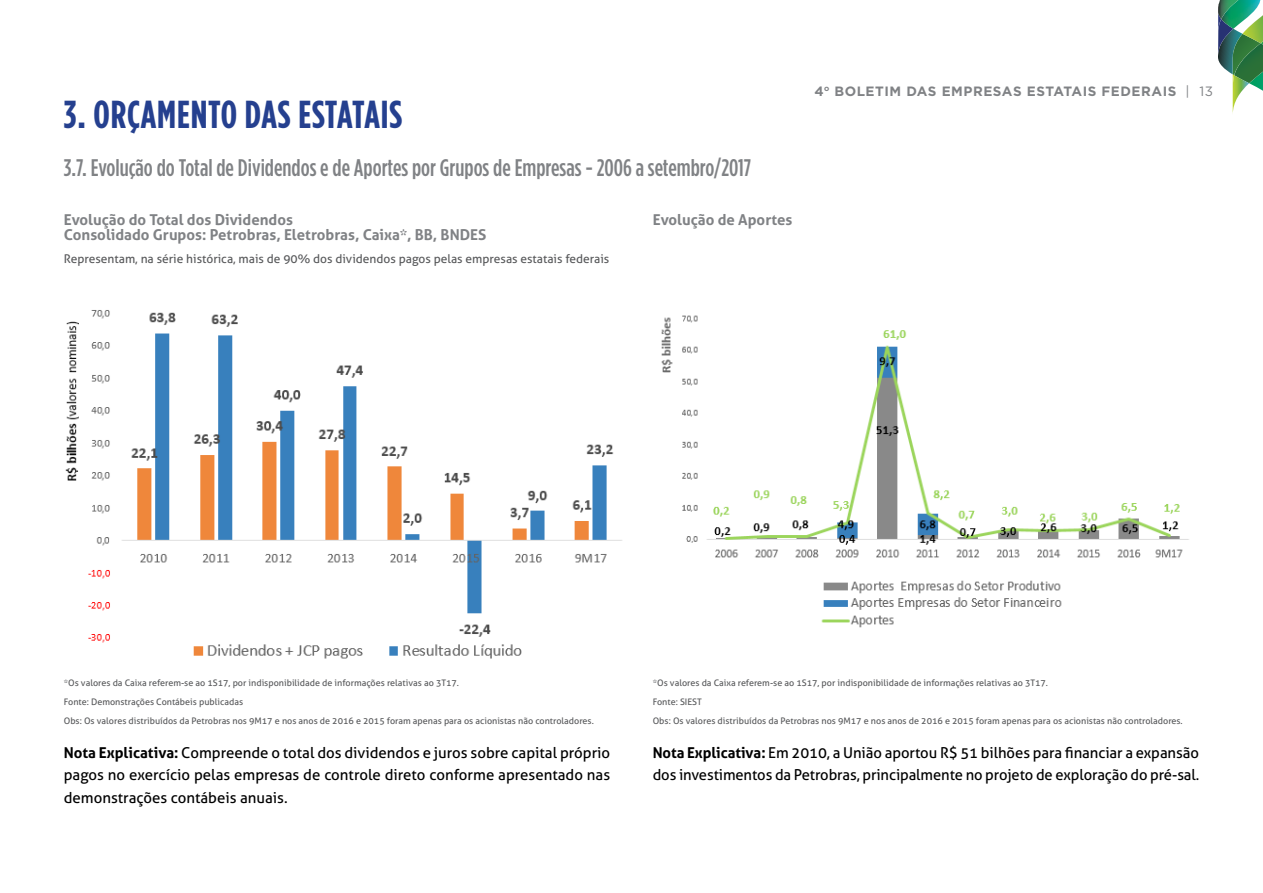
<style>
.page{position:relative;width:1263px;height:893px;background:#fff}
.page>*{position:absolute;margin:0;border:0;box-sizing:border-box;transform-origin:0 0}
.t1{font:700 condensed 39px "Gotham HTF";color:#25408f}
.t2{font:500 condensed 24px "Gotham HTF";color:#808285}
.t3{font:15px/22.5px "Aller";letter-spacing:-.005em;color:#000;text-align:justify}
.t4{font:700 15px/15px "Aller";color:#808285}
.t5{font:700 13.5px "Gotham HTF";letter-spacing:.04em;color:#808285}
.t6{font:12px "Aller";color:#58595b}
.t7{font:9px/18.8px "Aller";color:#58595b}
.s1{font-weight:400}
.s2{font-weight:700}
</style>
<div class="page">
<svg style="left:1218px;top:0;width:45px;height:113px"></svg>
<img style="left:1218px;top:0;width:35px;height:19px">
<img style="left:65px;top:310px;width:557px;height:349px">
<img style="left:661px;top:315px;width:528px;height:313px">
<h1 class="t1" style="left:64px;top:92px;width:47px">3. ORÇAMENTO</h1>
<h1 class="t1" style="left:245px;top:92px;width:68px">DAS ESTATAIS</h1>
<h2 class="t2" style="left:64px;top:155px;width:689px">3.7. Evolução do Total de Dividendos e de Aportes por Grupos de Empresas - 2006 a setembro/2017</h2>
<h3 class="t4" style="left:64px;top:212px;width:424px">Evolução do Total dos Dividendos<br>Consolidado Grupos: Petrobras, Eletrobras, Caixa*, BB, BNDES</h3>
<h3 class="t6" style="left:64px;top:251px;width:547px">Representam, na série histórica, mais de 90% dos dividendos pagos pelas empresas estatais federais</h3>
<h3 class="t4" style="left:653px;top:212px;width:141px">Evolução de Aportes</h3>
<h3 class="t5" style="left:814px;top:83px;width:400px">4<sup>o</sup> BOLETIM DAS EMPRESAS ESTATAIS FEDERAIS <span class="s1">| 13</span></h3>
<p class="t7" style="left:64px;top:674px;width:531px">*Os valores da Caixa referem-se ao 1S17, por indisponibilidade de informações relativas ao 3T17.<br>Fonte: Demonstrações Contábeis publicadas<br>Obs: Os valores distribuídos da Petrobras nos 9M17 e nos anos de 2016 e 2015 foram apenas para os acionistas não controladores.</p>
<h3 class="t3" style="left:64px;top:741px;width:548px"><span class="s2">Nota Explicativa:</span> Compreende o total dos dividendos e juros sobre capital próprio pagos no exercício pelas empresas de controle direto conforme apresentado nas demonstrações contábeis anuais.</h3>
<p class="t7" style="left:653px;top:674px;width:531px">*Os valores da Caixa referem-se ao 1S17, por indisponibilidade de informações relativas ao 3T17.<br>Fonte: SIEST<br>Obs: Os valores distribuídos da Petrobras nos 9M17 e nos anos de 2016 e 2015 foram apenas para os acionistas não controladores.</p>
<h3 class="t3" style="left:653px;top:741px;width:548px"><span class="s2">Nota Explicativa:</span> Em 2010, a União aportou R$ 51 bilhões para financiar a expansão dos investimentos da Petrobras, principalmente no projeto de exploração do pré-sal.</h3>
</div>
